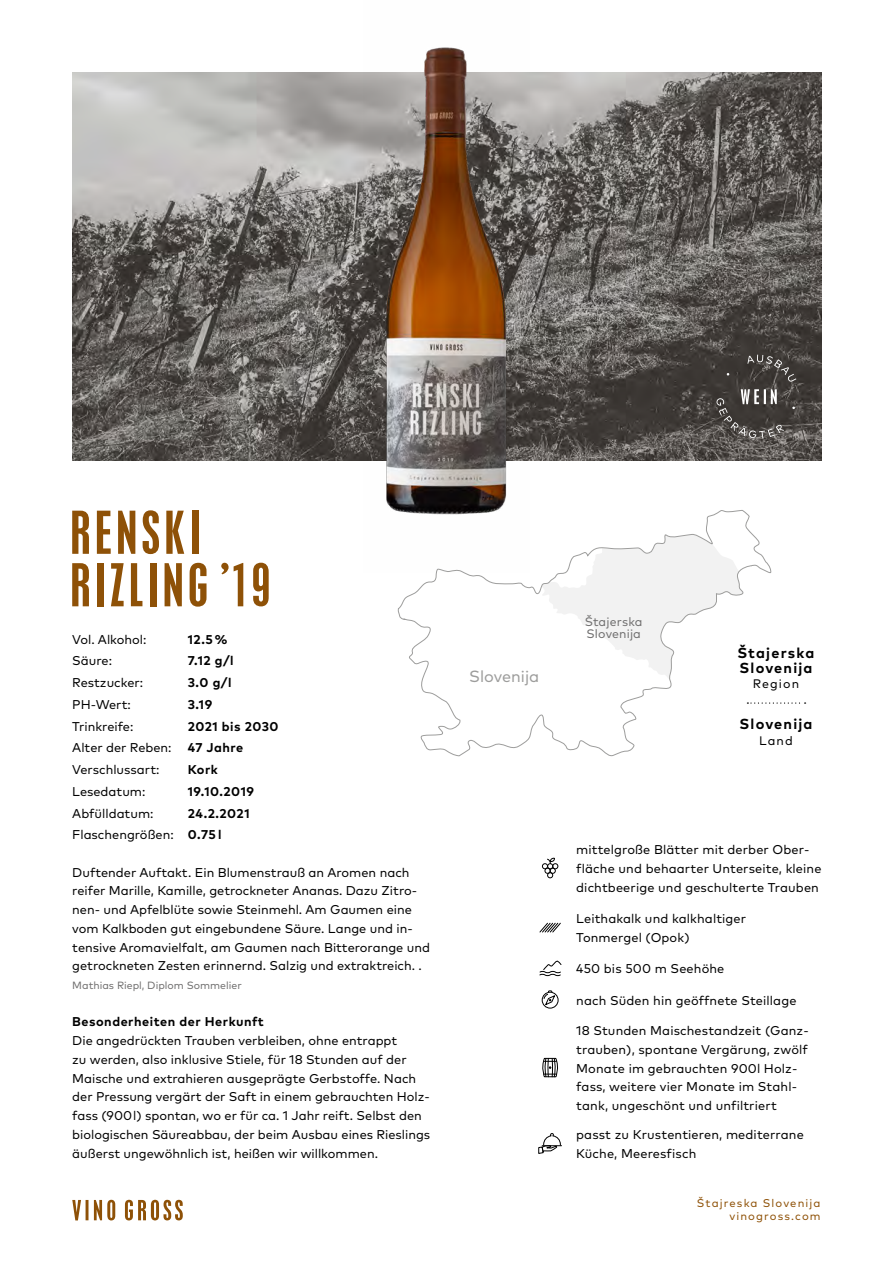
<style>
.page{position:relative;width:893px;height:1263px;background:#fff}
.page>*{position:absolute;margin:0;border:0;box-sizing:border-box;transform-origin:0 0}
.t1{font:condensed 52.5px/52.5px "Placard";letter-spacing:.09em;color:#8e5107}
.t2{font:16.2px "Mark Pro";color:#9d9d9c}
.t3{font:700 14.55px/15px "Mark Pro";letter-spacing:.085em;color:#000}
.t4{font:12.75px/18.8px "Mark Pro";color:#000}
.t5{font:700 12.75px "Mark Pro";letter-spacing:.04em;color:#000}
.t6{font:12.3px/12.6px "Mark Pro";letter-spacing:.01em;color:#706f6f}
.t7{font:12.3px "Mark Pro";letter-spacing:.09em;color:#000}
.t8{font:11.25px/13.5px "Mark Pro";letter-spacing:.1em;color:#8e5107;text-align:right}
.t9{font:10.5px "Mark Pro";color:#706f6f}
.s1{font-weight:700}
</style>
<div class="page">
<img style="left:72px;top:72px;width:749px;height:388px">
<img style="left:363px;top:47px;width:167px;height:464px">
<svg style="left:72px;top:1200px;width:111px;height:20px"></svg>
<svg style="left:542px;top:858px;width:16px;height:20px"></svg>
<svg style="left:538px;top:1133px;width:24px;height:21px"></svg>
<svg style="left:539px;top:960px;width:23px;height:16px"></svg>
<div style="left:542px;top:992px;width:16px;height:16px;border:1px solid #000;border-radius:50%"></div>
<svg style="left:543px;top:990px;width:13px;height:16px"></svg>
<svg style="left:542px;top:1057px;width:16px;height:20px"></svg>
<svg style="left:539px;top:922px;width:22px;height:11px"></svg>
<svg style="left:772px;top:702px;width:34px;height:2px"></svg>
<svg style="left:397px;top:510px;width:375px;height:247px"></svg>
<svg style="left:716px;top:389px;width:68px;height:49px;background:#595552"></svg>
<svg style="left:747px;top:355px;width:49px;height:27px"></svg>
<h1 class="t1" style="left:70px;top:506px;width:201px">RENSKI<br>RIZLING ’19</h1>
<p class="t4" style="left:72px;top:629px;width:76px">Vol. Alkohol:</p>
<p class="t5" style="left:188px;top:629px;width:41px">12.5 %</p>
<p class="t4" style="left:72px;top:650px;width:41px">Säure:</p>
<p class="t5" style="left:188px;top:651px;width:47px">7.12 g/l</p>
<p class="t4" style="left:72px;top:672px;width:72px">Restzucker:</p>
<p class="t5" style="left:188px;top:673px;width:45px">3.0 g/l</p>
<p class="t4" style="left:72px;top:694px;width:60px">PH-Wert:</p>
<p class="t5" style="left:188px;top:695px;width:26px">3.19</p>
<p class="t4" style="left:72px;top:716px;width:63px">Trinkreife:</p>
<p class="t5" style="left:188px;top:716px;width:92px">2021 bis 2030</p>
<p class="t4" style="left:72px;top:737px;width:101px">Alter der Reben:</p>
<p class="t5" style="left:188px;top:738px;width:57px">47 Jahre</p>
<p class="t4" style="left:72px;top:759px;width:89px">Verschlussart:</p>
<p class="t5" style="left:188px;top:760px;width:32px">Kork</p>
<p class="t4" style="left:72px;top:781px;width:75px">Lesedatum:</p>
<p class="t5" style="left:188px;top:782px;width:68px">19.10.2019</p>
<p class="t4" style="left:72px;top:803px;width:83px">Abfülldatum:</p>
<p class="t4" style="left:72px;top:801px;width:179px;line-height:21.8px;text-indent:116px"><span class="s1">24.2.2021<br></span>Flaschengrößen: <span class="s1">0.75 l</span></p>
<p class="t4" style="left:72px;top:862px;width:359px">Duftender Auftakt. Ein Blumenstrauß an Aromen nach reifer Marille, Kamille, getrockneter Ananas. Dazu Zitro&shy;nen- und Apfelblüte sowie Steinmehl. Am Gaumen eine vom Kalkboden gut eingebundene Säure. Lange und in&shy;tensive Aromavielfalt, am Gaumen nach Bitterorange und getrockneten Zesten erinnernd. Salzig und extraktreich. .</p>
<p class="t9" style="left:72px;top:977px;width:171px">Mathias Riepl, Diplom Sommelier</p>
<p class="t5" style="left:72px;top:1012px;width:193px">Besonderheiten der Herkunft</p>
<p class="t4" style="left:72px;top:1030px;width:359px">Die angedrückten Trauben verbleiben, ohne entrappt<br>zu werden, also inklusive Stiele, für 18 Stunden auf der Maische und extrahieren ausgeprägte Gerbstoffe. Nach der Pressung vergärt der Saft in einem gebrauchten Holz&shy;fass (900 l) spontan, wo er für ca. 1 Jahr reift. Selbst den biologischen Säureabbau, der beim Ausbau eines Rieslings äußerst ungewöhnlich ist, heißen wir willkommen.</p>
<p class="t2" style="left:469px;top:664px;width:72px">Slovenija</p>
<p class="t6" style="left:585px;top:614px;width:59px">Štajerska<br>Slovenija</p>
<p class="t3" style="left:738px;top:644px;width:78px">Štajerska<br>Slovenija</p>
<p class="t7" style="left:753px;top:675px;width:48px">Region</p>
<p class="t3" style="left:739px;top:715px;width:75px">Slovenija</p>
<p class="t7" style="left:759px;top:731px;width:35px">Land</p>
<p class="t4" style="left:576px;top:839px;width:247px">mittelgroße Blätter mit derber Ober&shy;fläche und behaarter Unterseite, kleine dichtbeerige und geschulterte Trauben</p>
<p class="t4" style="left:576px;top:908px;width:172px">Leithakalk und kalkhaltiger<br>Tonmergel (Opok)</p>
<p class="t4" style="left:576px;top:958px;width:150px">450 bis 500 m Seehöhe</p>
<p class="t4" style="left:576px;top:990px;width:222px">nach Süden hin geöffnete Steillage</p>
<p class="t4" style="left:576px;top:1020px;width:234px">18 Stunden Maischestandzeit (Ganz&shy;trauben), spontane Vergärung, zwölf Monate im gebrauchten 900l Holz&shy;fass, weitere vier Monate im Stahl&shy;tank, ungeschönt und unfiltriert</p>
<p class="t4" style="left:576px;top:1124px;width:229px">passt zu Krustentieren, mediterrane<br>Küche, Meeresfisch</p>
<p class="t8" style="left:697px;top:1195px;width:125px">Štajreska Slovenija vinogross.com</p>
</div>
